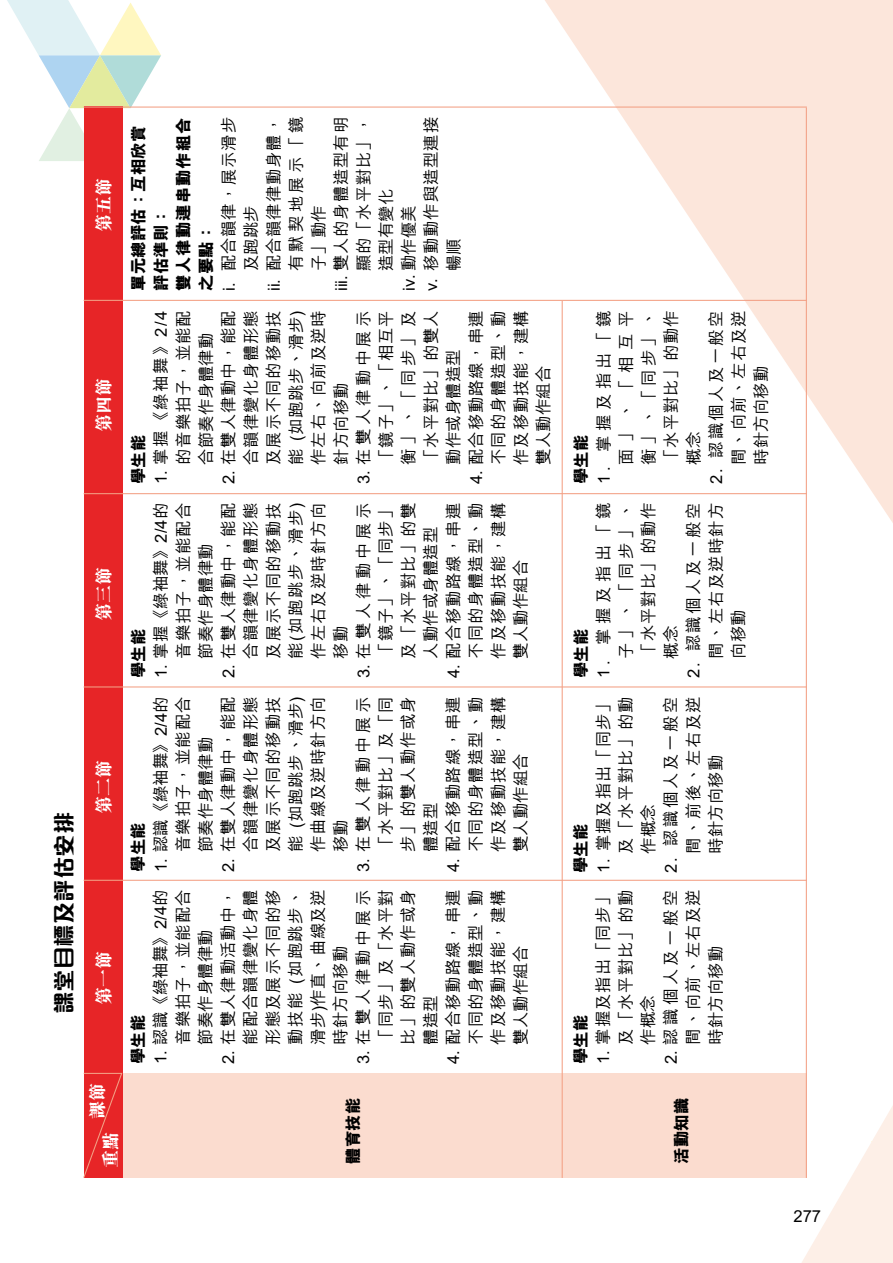
<style>
.page{position:relative;width:893px;height:1263px;background:#fff}
.page>*{position:absolute;margin:0;border:0;box-sizing:border-box;transform-origin:0 0}
.t1{font:800 22.5px "M Qing Hua HK";color:#000}
.t2{font:800 18px "M Sung HK";color:#fff}
.t3{font:500 16.5px/22.5px "M Hei HK";letter-spacing:.05em;color:#000;text-align:justify}
.t4{font:800 16.5px/22.5px "M Hei HK";color:#000}
</style>
<div class="page">
<svg style="left:7px;top:0;width:154px;height:161px"></svg>
<svg style="left:802px;top:1106px;width:91px;height:157px"></svg>
<svg style="left:544px;top:0;width:349px;height:523px;fill:#fce6db"></svg>
<div style="left:120px;top:1073px;width:687px;height:105px;background:#fbdccf"></div>
<div style="left:84px;top:106px;width:38px;height:1072px;background:#e72527"></div>
<svg style="left:83px;top:1072px;width:40px;height:106px"></svg>
<hr style="left:562px;top:301px;width:1px;height:877px;background:#f3a085">
<hr style="left:806px;top:108px;width:1px;height:1070px;background:#f3a085">
<hr style="left:84px;top:107px;width:723px;height:1px;background:#f3a085">
<hr style="left:84px;top:493px;width:723px;height:1px;background:#f3a085">
<hr style="left:84px;top:300px;width:723px;height:1px;background:#f3a085">
<hr style="left:84px;top:686px;width:723px;height:1px;background:#f3a085">
<hr style="left:84px;top:880px;width:723px;height:1px;background:#f3a085">
<h1 class="t1" style="left:48px;top:1014px;width:204px;rotate:-90deg">課堂目標及評估安排</h1>
<p class="t2" style="left:91px;top:232px;width:55px;rotate:-90deg">第五節</p>
<p class="t2" style="left:91px;top:432px;width:55px;rotate:-90deg">第四節</p>
<p class="t2" style="left:91px;top:621px;width:55px;rotate:-90deg">第三節</p>
<p class="t2" style="left:91px;top:814px;width:55px;rotate:-90deg">第二節</p>
<p class="t2" style="left:91px;top:1005px;width:55px;rotate:-90deg">第一節</p>
<p class="t2" style="left:85px;top:1119px;width:37px;rotate:-90deg">課節</p>
<p class="t2" style="left:98px;top:1168px;width:37px;rotate:-90deg">重點</p>
<p class="t3" style="left:261px;top:291px;width:175px;rotate:-90deg">ii. 配合韻律律動身體，</p>
<p class="t3" style="left:284px;top:271px;width:156px;rotate:-90deg">有默契地展示「鏡</p>
<p class="t4" style="left:127px;top:291px;width:175px;rotate:-90deg">單元總評估：互相欣賞評估準則：<br>雙人律動連串動作組合之要點：</p>
<p class="t3" style="left:216px;top:291px;width:175px;rotate:-90deg">i. 配合韻律，展示滑步</p>
<p class="t3" style="left:419px;top:291px;width:175px;rotate:-90deg">v. 移動動作與造型連接</p>
<p class="t3" style="left:329px;top:291px;width:175px;rotate:-90deg">iii. 雙人的身體造型有明</p>
<p class="t3" style="left:351px;top:271px;width:156px;rotate:-90deg">顯的「水平對比」，</p>
<p class="t3" style="left:374px;top:271px;width:84px;rotate:-90deg">造型有變化</p>
<p class="t3" style="left:306px;top:271px;width:67px;rotate:-90deg">子」動作</p>
<p class="t3" style="left:396px;top:291px;width:87px;rotate:-90deg">iv. 動作優美</p>
<p class="t3" style="left:239px;top:271px;width:67px;rotate:-90deg">及跑跳步</p>
<p class="t3" style="left:441px;top:271px;width:34px;rotate:-90deg">暢順</p>
<p class="t3" style="left:148px;top:465px;width:156px;text-indent:-20px;rotate:-90deg">1. 掌握《綠袖舞》2/4的音樂拍子，並能配合節奏作身體律動</p>
<p class="t3" style="left:216px;top:465px;width:156px;text-indent:-20px;rotate:-90deg">2. 在雙人律動中，能配合韻律變化身體形態及展示不同的移動技能 (如跑跳步、滑步)作左右、向前及逆時針方向移動</p>
<p class="t3" style="left:351px;top:465px;width:156px;text-indent:-20px;rotate:-90deg">3. 在雙人律動中展示「鏡子」、「相互平衡」、「同步」及「水平對比」的雙人動作或身體造型</p>
<p class="t3" style="left:464px;top:465px;width:156px;text-indent:-20px;rotate:-90deg">4. 配合移動路線，串連不同的身體造型、動作及移動技能，建構雙人動作組合</p>
<p class="t4" style="left:127px;top:484px;width:51px;rotate:-90deg">學生能</p>
<p class="t3" style="left:148px;top:659px;width:158px;text-indent:-20px;rotate:-90deg">1. 掌握《綠袖舞》2/4的音樂拍子，並能配合節奏作身體律動</p>
<p class="t3" style="left:216px;top:659px;width:158px;text-indent:-20px;rotate:-90deg">2. 在雙人律動中，能配合韻律變化身體形態及展示不同的移動技能(如跑跳步、滑步)作左右及逆時針方向移動</p>
<p class="t3" style="left:351px;top:659px;width:158px;text-indent:-20px;rotate:-90deg">3. 在雙人律動中展示「鏡子」、「同步」及「水平對比」的雙人動作或身體造型</p>
<p class="t3" style="left:441px;top:659px;width:158px;text-indent:-20px;rotate:-90deg">4. 配合移動路線，串連不同的身體造型、動作及移動技能，建構雙人動作組合</p>
<p class="t4" style="left:127px;top:678px;width:51px;rotate:-90deg">學生能</p>
<p class="t3" style="left:148px;top:852px;width:157px;text-indent:-20px;rotate:-90deg">1. 認識《綠袖舞》2/4的音樂拍子，並能配合節奏作身體律動</p>
<p class="t3" style="left:216px;top:852px;width:157px;text-indent:-20px;rotate:-90deg">2. 在雙人律動中，能配合韻律變化身體形態及展示不同的移動技能 (如跑跳步、滑步)作曲線及逆時針方向移動</p>
<p class="t3" style="left:351px;top:852px;width:157px;text-indent:-20px;rotate:-90deg">3. 在雙人律動中展示「水平對比」及「同步」的雙人動作或身體造型</p>
<p class="t3" style="left:441px;top:852px;width:157px;text-indent:-20px;rotate:-90deg">4. 配合移動路線，串連不同的身體造型、動作及移動技能，建構雙人動作組合</p>
<p class="t4" style="left:127px;top:872px;width:51px;rotate:-90deg">學生能</p>
<p class="t3" style="left:148px;top:1045px;width:157px;text-indent:-20px;rotate:-90deg">1. 認識《綠袖舞》2/4的音樂拍子，並能配合節奏作身體律動</p>
<p class="t3" style="left:216px;top:1045px;width:157px;text-indent:-20px;rotate:-90deg">2. 在雙人律動活動中，能配合韻律變化身體形態及展示不同的移動技能 (如跑跳步、滑步)作直、曲線及逆時針方向移動</p>
<p class="t3" style="left:351px;top:1045px;width:157px;text-indent:-20px;rotate:-90deg">3. 在雙人律動中展示「同步」及「水平對比」的雙人動作或身體造型</p>
<p class="t3" style="left:441px;top:1045px;width:157px;text-indent:-20px;rotate:-90deg">4. 配合移動路線，串連不同的身體造型、動作及移動技能，建構雙人動作組合</p>
<p class="t4" style="left:127px;top:1064px;width:51px;rotate:-90deg">學生能</p>
<p class="t3" style="left:591px;top:465px;width:156px;text-indent:-20px;rotate:-90deg">1. 掌握及指出「鏡面」、「相互平衡」、「同步」、「水平對比」的動作概念</p>
<p class="t3" style="left:704px;top:465px;width:156px;text-indent:-20px;rotate:-90deg">2. 認識個人及一般空間、向前、左右及逆時針方向移動</p>
<p class="t4" style="left:570px;top:484px;width:51px;rotate:-90deg">學生能</p>
<p class="t3" style="left:591px;top:659px;width:158px;text-indent:-19px;rotate:-90deg">1. 掌握及指出「鏡子」、「同步」、「水平對比」的動作概念</p>
<p class="t3" style="left:681px;top:659px;width:158px;text-indent:-20px;rotate:-90deg">2. 認識個人及一般空間、左右及逆時針方向移動</p>
<p class="t4" style="left:570px;top:678px;width:51px;rotate:-90deg">學生能</p>
<p class="t3" style="left:591px;top:854px;width:159px;text-indent:-20px;rotate:-90deg">1. 掌握及指出「同步」及「水平對比」的動作概念</p>
<p class="t3" style="left:658px;top:854px;width:159px;text-indent:-20px;rotate:-90deg">2. 認識個人及一般空間、前後、左右及逆時針方向移動</p>
<p class="t4" style="left:570px;top:873px;width:51px;rotate:-90deg">學生能</p>
<p class="t3" style="left:591px;top:1045px;width:157px;text-indent:-20px;rotate:-90deg">1. 掌握及指出「同步」及「水平對比」的動作概念</p>
<p class="t3" style="left:658px;top:1045px;width:157px;text-indent:-20px;rotate:-90deg">2. 認識個人及一般空間、向前、左右及逆時針方向移動</p>
<p class="t4" style="left:570px;top:1064px;width:51px;rotate:-90deg">學生能</p>
<p class="t4" style="left:342px;top:1164px;width:67px;rotate:-90deg">體育技能</p>
<p class="t4" style="left:670px;top:1164px;width:67px;rotate:-90deg">活動知識</p>
<p class="t3" style="left:794px;top:1203px;width:29px">277</p>
</div>
